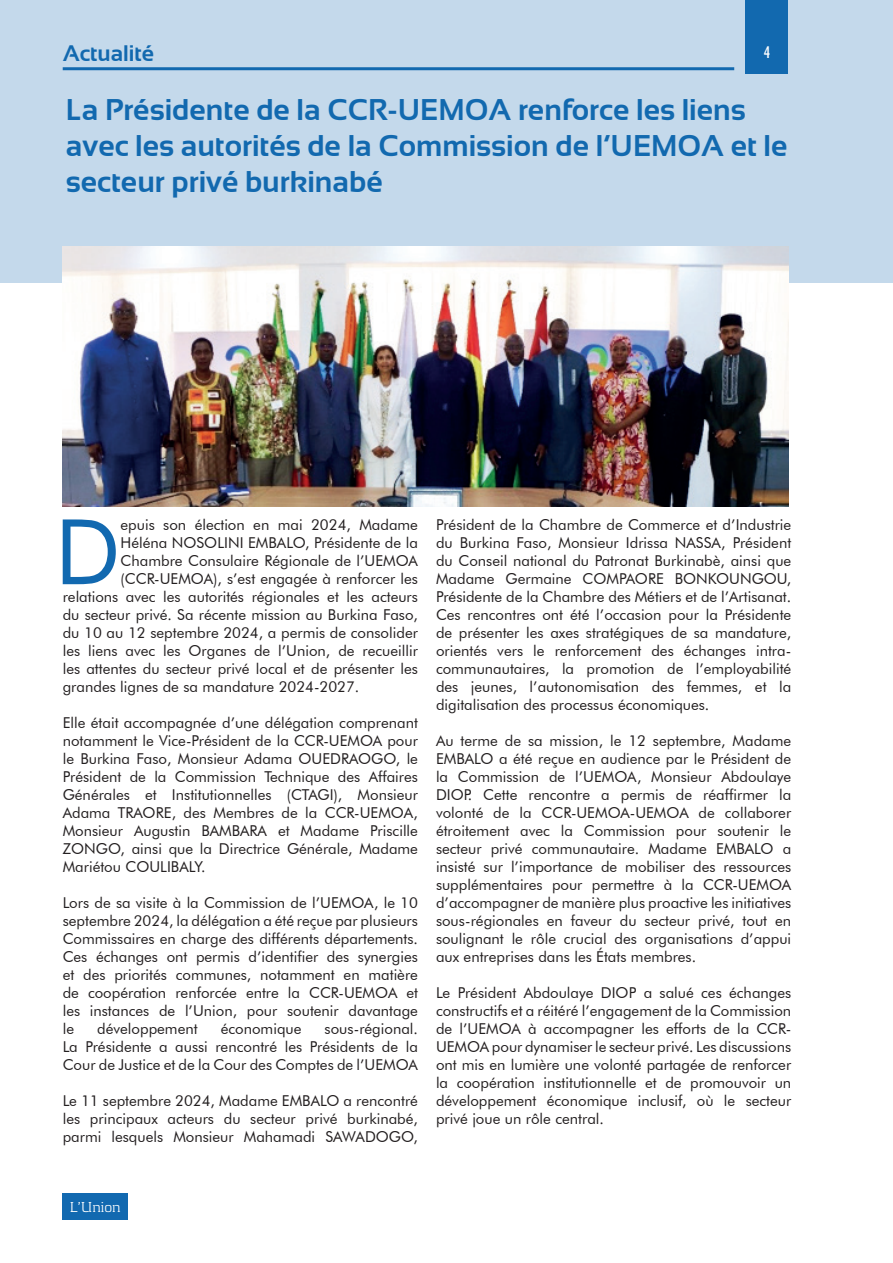
<style>
.page{position:relative;width:893px;height:1263px;background:#fff}
.page>*{position:absolute;margin:0;border:0;box-sizing:border-box;transform-origin:0 0}
.t1{font:90.6px "Futura BT";color:#1269b0}
.t2{font:700 30px/36px "Sansation";color:#1269af}
.t3{font:700 22.5px "Sansation";color:#1269af}
.t4{font:15px/18px "Futura BT";color:#231f20;text-align:justify}
.t5{font:300 15px "Kontrapunkt";color:#fff}
.t6{font:15px "Futura Cond Demi";color:#fff}
</style>
<div class="page">
<div style="left:0;top:0;width:893px;height:283px;background:#c4d9eb"></div>
<div style="left:746px;top:0;width:42px;height:73px;background:#1269af"></div>
<hr style="left:63px;top:67px;width:671px;height:3px;background:#1269af">
<div style="left:63px;top:1193px;width:65px;height:26px;background:#1269b0"></div>
<img style="left:63px;top:247px;width:725px;height:259px">
<h3 class="t3" style="left:63px;top:40px;width:93px">Actualité</h3>
<p class="t6" style="left:763px;top:43px;width:8px">4</p>
<h2 class="t2" style="left:66px;top:91px;width:723px">La Présidente de la CCR-UEMOA renforce les liens avec les autorités de la Commission de l’UEMOA et le secteur privé burkinabé</h2>
<h1 class="t1" style="left:55px;top:497px;width:67px">D</h1>
<p class="t4" style="left:121px;top:516px;width:299px">epuis son élection en mai 2024, Madame</p>
<p class="t4" style="left:121px;top:534px;width:299px">Héléna NOSOLINI EMBALO, Présidente de la</p>
<p class="t4" style="left:121px;top:552px;width:299px">Chambre Consulaire Régionale de l’UEMOA</p>
<p class="t4" style="left:121px;top:570px;width:299px">(CCR-UEMOA), s’est engagée à renforcer les</p>
<p class="t4" style="left:63px;top:588px;width:357px">relations avec les autorités régionales et les acteurs</p>
<p class="t4" style="left:63px;top:606px;width:357px">du secteur privé. Sa récente mission au Burkina Faso,</p>
<p class="t4" style="left:63px;top:624px;width:357px">du 10 au 12 septembre 2024, a permis de consolider</p>
<p class="t4" style="left:63px;top:642px;width:357px">les liens avec les Organes de l’Union, de recueillir</p>
<p class="t4" style="left:63px;top:660px;width:357px">les attentes du secteur privé local et de présenter les</p>
<p class="t4" style="left:63px;top:678px;width:298px">grandes lignes de sa mandature 2024-2027.</p>
<p class="t4" style="left:63px;top:714px;width:357px">Elle était accompagnée d’une délégation comprenant notamment le Vice-Président de la CCR-UEMOA pour le Burkina Faso, Monsieur Adama OUEDRAOGO, le Président de la Commission Technique des Affaires Générales et Institutionnelles (CTAGI), Monsieur Adama TRAORE, des Membres de la CCR-UEMOA, Monsieur Augustin BAMBARA et Madame Priscille ZONGO, ainsi que la Directrice Générale, Madame Mariétou COULIBALY.</p>
<p class="t4" style="left:63px;top:894px;width:357px">Lors de sa visite à la Commission de l’UEMOA, le 10 septembre 2024, la délégation a été reçue par plusieurs Commissaires en charge des différents départements.<br>Ces échanges ont permis d’identifier des synergies et des priorités communes, notamment en matière de coopération renforcée entre la CCR-UEMOA et les instances de l’Union, pour soutenir davantage le</p>
<p class="t4" style="left:63px;top:1020px;width:357px;text-indent:262px">sous-régional.<br>La Présidente a aussi rencontré les Présidents de la Cour de Justice et de la Cour des Comptes de l’UEMOA</p>
<p class="t4" style="left:63px;top:1092px;width:357px">Le 11 septembre 2024, Madame EMBALO a rencontré les principaux acteurs du secteur privé burkinabé, parmi lesquels Monsieur Mahamadi SAWADOGO,</p>
<p class="t4" style="left:97px;top:1020px;width:102px">développement</p>
<p class="t4" style="left:221px;top:1020px;width:82px">économique</p>
<p class="t4" style="left:436px;top:516px;width:357px">Président de la Chambre de Commerce et d’Industrie du Burkina Faso, Monsieur Idrissa NASSA, Président du Conseil national du Patronat Burkinabè, ainsi que Madame Germaine COMPAORE BONKOUNGOU, Présidente de la Chambre des Métiers et de l’Artisanat.<br>Ces rencontres ont été l’occasion pour la Présidente de présenter les axes stratégiques de sa mandature, orientés vers le renforcement des échanges intra&shy;communautaires, la promotion de l’employabilité des jeunes, l’autonomisation des femmes, et la digitalisation des processus économiques.</p>
<p class="t4" style="left:436px;top:732px;width:357px">Au terme de sa mission, le 12 septembre, Madame EMBALO a été reçue en audience par le Président de la Commission de l’UEMOA, Monsieur Abdoulaye DIOP. Cette rencontre a permis de réaffirmer la volonté de la CCR-UEMOA-UEMOA de collaborer étroitement avec la Commission pour soutenir le secteur privé communautaire. Madame EMBALO a insisté sur l’importance de mobiliser des ressources supplémentaires pour permettre à la CCR-UEMOA d’accompagner de manière plus proactive les initiatives sous-régionales en faveur du secteur privé, tout en soulignant le rôle crucial des organisations d’appui aux entreprises dans les États membres.</p>
<p class="t4" style="left:436px;top:984px;width:357px">Le Président Abdoulaye DIOP a salué ces échanges constructifs et a réitéré l’engagement de la Commission de l’UEMOA à accompagner les efforts de la CCR-UEMOA pour dynamiser le secteur privé. Les discussions ont mis en lumière une volonté partagée de renforcer la coopération institutionnelle et de promouvoir un développement économique inclusif, où le secteur privé joue un rôle central.</p>
<p class="t5" style="left:70px;top:1198px;width:52px">L’Union</p>
</div>
